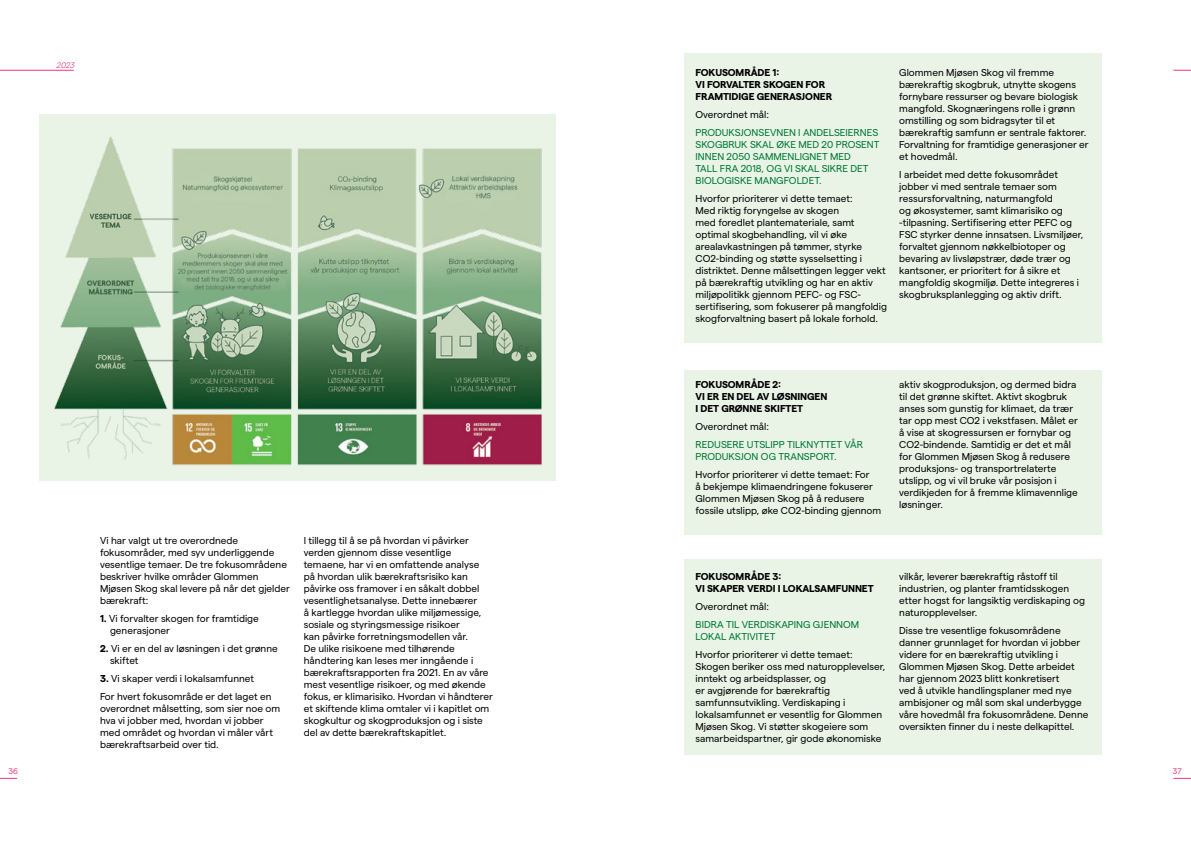
<style>
.page{position:relative;width:1191px;height:842px;background:#fff}
.page>*{position:absolute;margin:0;border:0;box-sizing:border-box;transform-origin:0 0}
.t1{font:10px/12px "Matter";color:#000}
.t2{font:10px/12px "Matter";color:#007933}
.t3{font:700 10px/12px "Matter";letter-spacing:-.01em;color:#000}
.t4{font:italic 300 8px "Matter";color:#ee3780}
.t5{font:8px "Matter";color:#ee3780}
.s1{font-weight:700}
</style>
<div class="page">
<div style="left:39px;top:114px;width:517px;height:367px;background:#e9f4e7"></div>
<img style="left:54px;top:136px;width:488px;height:330px">
<div style="left:684px;top:53px;width:417px;height:290px;background:#e9f4e7"></div>
<div style="left:684px;top:370px;width:417px;height:164px;background:#e9f4e7"></div>
<div style="left:684px;top:559px;width:417px;height:195px;background:#e9f4e7"></div>
<svg style="left:0;top:778px;width:17px;height:1px"></svg>
<svg style="left:1173px;top:70px;width:18px;height:1px"></svg>
<svg style="left:1173px;top:778px;width:18px;height:1px"></svg>
<hr style="left:0;top:70px;width:74px;height:1px;background:#ee3780">
<p class="t4" style="left:56px;top:59px;width:22px">2023</p>
<p class="t1" style="left:100px;top:534px;width:191px">Vi har valgt ut tre overordnede fokusområder, med syv underliggende vesentlige temaer. De tre fokusområdene beskriver hvilke områder Glommen<br>Mjøsen Skog skal levere på når det gjelder bærekraft:</p>
<p class="t1" style="left:110px;top:612px;width:150px;text-indent:-10px"><span class="s1">1.</span> Vi forvalter skogen for framtidige generasjoner</p>
<p class="t1" style="left:110px;top:642px;width:169px;text-indent:-10px"><span class="s1">2.</span> Vi er en del av løsningen i det grønne skiftet</p>
<p class="t1" style="left:100px;top:669px;width:173px;line-height:18px"><span class="s1">3.</span> Vi skaper verdi i lokalsamfunnet<br>For hvert fokusområde er det laget en</p>
<p class="t1" style="left:100px;top:702px;width:182px">overordnet målsetting, som sier noe om hva vi jobber med, hvordan vi jobber med området og hvordan vi måler vårt bærekraftsarbeid over tid.</p>
<p class="t1" style="left:304px;top:534px;width:191px">I tillegg til å se på hvordan vi påvirker verden gjennom disse vesentlige temaene, har vi en omfattende analyse på hvordan ulik bærekraftsrisiko kan påvirke oss framover i en såkalt dobbel vesentlighetsanalyse. Dette innebærer<br>å kartlegge hvordan ulike miljømessige, sosiale og styringsmessige risikoer<br>kan påvirke forretningsmodellen vår.<br>De ulike risikoene med tilhørende håndtering kan leses mer inngående i bærekraftsrapporten fra 2021. En av våre mest vesentlige risikoer, og med økende fokus, er klimarisiko. Hvordan vi håndterer et skiftende klima omtaler vi i kapitlet om skogkultur og skogproduksjon og i siste del av dette bærekraftskapitlet.</p>
<p class="t3" style="left:695px;top:66px;width:138px">FOKUSOMRÅDE 1:<br>VI FORVALTER SKOGEN FOR<br>FRAMTIDIGE GENERASJONER</p>
<p class="t1" style="left:695px;top:108px;width:75px">Overordnet mål:</p>
<p class="t2" style="left:695px;top:126px;width:185px">PRODUKSJONSEVNEN I ANDELSEIERNES<br>SKOGBRUK SKAL ØKE MED 20 PROSENT<br>INNEN 2050 SAMMENLIGNET MED<br>TALL FRA 2018, OG VI SKAL SIKRE DET<br>BIOLOGISKE MANGFOLDET.</p>
<p class="t1" style="left:695px;top:192px;width:193px">Hvorfor prioriterer vi dette temaet:<br>Med riktig foryngelse av skogen<br>med foredlet plantemateriale, samt optimal skogbehandling, vil vi øke arealavkastningen på tømmer, styrke CO2-binding og støtte sysselsetting i distriktet. Denne målsettingen legger vekt på bærekraftig utvikling og har en aktiv miljøpolitikk gjennom PEFC- og FSC&shy;sertifisering, som fokuserer på mangfoldig skogforvaltning basert på lokale forhold.</p>
<p class="t1" style="left:899px;top:66px;width:191px">Glommen Mjøsen Skog vil fremme bærekraftig skogbruk, utnytte skogens fornybare ressurser og bevare biologisk mangfold. Skognæringens rolle i grønn omstilling og som bidragsyter til et bærekraftig samfunn er sentrale faktorer.<br>Forvaltning for framtidige generasjoner er et hovedmål.</p>
<p class="t1" style="left:899px;top:168px;width:185px">I arbeidet med dette fokusområdet jobber vi med sentrale temaer som ressursforvaltning, naturmangfold<br>og økosystemer, samt klimarisiko og -tilpasning. Sertifisering etter PEFC og FSC styrker denne innsatsen. Livsmiljøer, forvaltet gjennom nøkkelbiotoper og bevaring av livsløpstrær, døde trær og kantsoner, er prioritert for å sikre et mangfoldig skogmiljø. Dette integreres i skogbruksplanlegging og aktiv drift.</p>
<p class="t3" style="left:695px;top:378px;width:133px">FOKUSOMRÅDE 2:<br>VI ER EN DEL AV LØSNINGEN<br>I DET GRØNNE SKIFTET</p>
<p class="t1" style="left:695px;top:420px;width:75px">Overordnet mål:</p>
<p class="t2" style="left:695px;top:438px;width:169px">REDUSERE UTSLIPP TILKNYTTET VÅR<br>PRODUKSJON OG TRANSPORT.</p>
<p class="t1" style="left:695px;top:468px;width:187px">Hvorfor prioriterer vi dette temaet: For<br>å bekjempe klimaendringene fokuserer Glommen Mjøsen Skog på å redusere fossile utslipp, øke CO2-binding gjennom</p>
<p class="t1" style="left:899px;top:378px;width:180px">aktiv skogproduksjon, og dermed bidra til det grønne skiftet. Aktivt skogbruk anses som gunstig for klimaet, da trær tar opp mest CO2 i vekstfasen. Målet er å vise at skogressursen er fornybar og CO2-bindende. Samtidig er det et mål for Glommen Mjøsen Skog å redusere produksjons- og transportrelaterte utslipp, og vi vil bruke vår posisjon i verdikjeden for å fremme klimavennlige løsninger.</p>
<p class="t3" style="left:695px;top:570px;width:180px">FOKUSOMRÅDE 3:<br>VI SKAPER VERDI I LOKALSAMFUNNET</p>
<p class="t1" style="left:695px;top:600px;width:75px">Overordnet mål:</p>
<p class="t2" style="left:695px;top:618px;width:165px">BIDRA TIL VERDISKAPING GJENNOM<br>LOKAL AKTIVITET</p>
<p class="t1" style="left:695px;top:648px;width:191px">Hvorfor prioriterer vi dette temaet:<br>Skogen beriker oss med naturopplevelser, inntekt og arbeidsplasser, og<br>er avgjørende for bærekraftig samfunnsutvikling. Verdiskaping i lokalsamfunnet er vesentlig for Glommen Mjøsen Skog. Vi støtter skogeiere som samarbeidspartner, gir gode økonomiske</p>
<p class="t1" style="left:899px;top:570px;width:187px">vilkår, leverer bærekraftig råstoff til industrien, og planter framtidsskogen etter hogst for langsiktig verdiskaping og naturopplevelser.</p>
<p class="t1" style="left:899px;top:624px;width:191px">Disse tre vesentlige fokusområdene danner grunnlaget for hvordan vi jobber videre for en bærekraftig utvikling i Glommen Mjøsen Skog. Dette arbeidet har gjennom 2023 blitt konkretisert<br>ved å utvikle handlingsplaner med nye ambisjoner og mål som skal underbygge våre hovedmål fra fokusområdene. Denne oversikten finner du i neste delkapittel.</p>
<p class="t5" style="left:9px;top:765px;width:11px">36</p>
<p class="t5" style="left:1173px;top:765px;width:10px">37</p>
</div>
